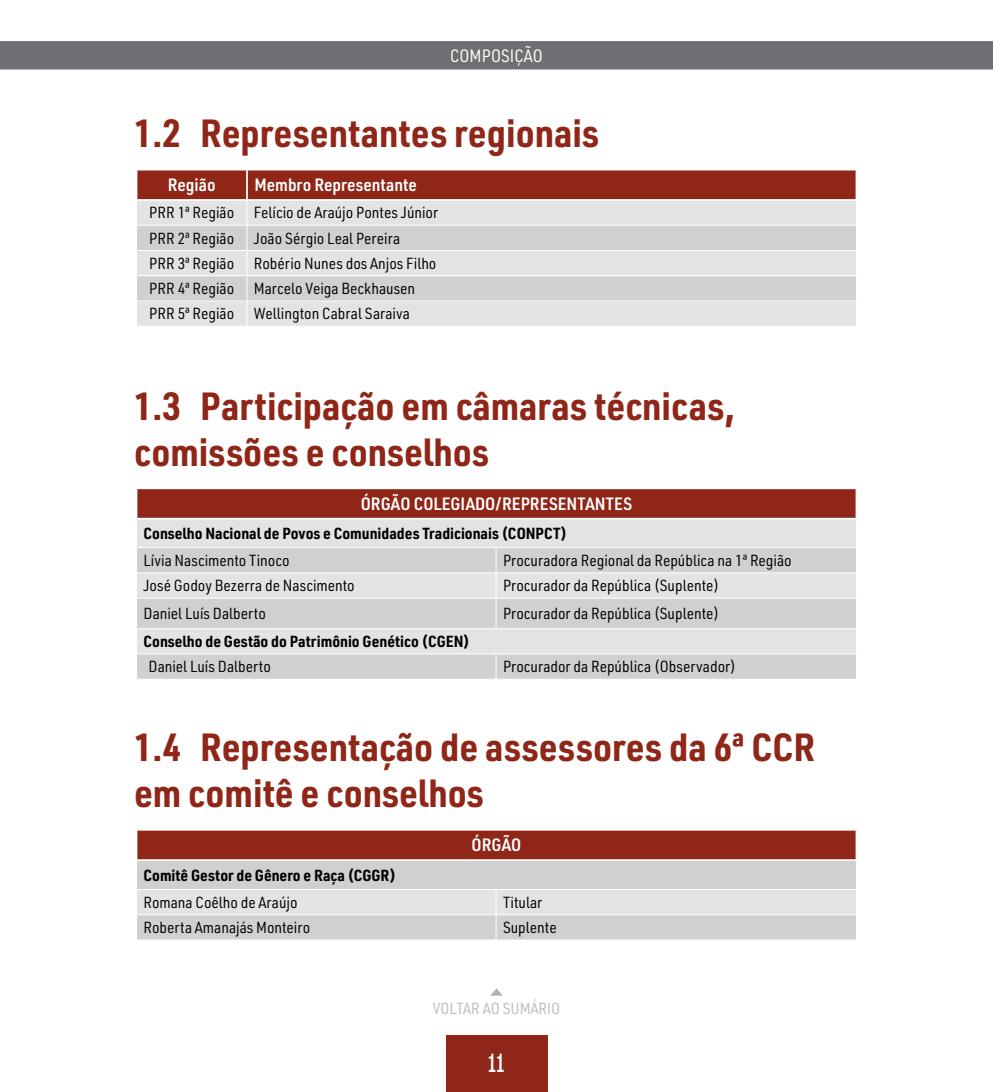
<style>
.page{position:relative;width:993px;height:1092px;background:#fff}
.page>*{position:absolute;margin:0;border:0;box-sizing:border-box;transform-origin:0 0}
.t1{font:700 38.5px/45.5px "URWDIN Semi Cond";color:#8f2617}
.t2{font:24.5px "Built Titling Rg";color:#fff}
.t3{font:600 17.5px "URWDIN Semi Cond";color:#fff}
.t4{font:17.5px "URWDIN Semi Cond";color:#fff}
.t5{font:15.75px "URWDIN Semi Cond";color:#000}
.t6{font:700 15.75px "URWDIN Semi Cond";color:#000}
.t7{font:15.75px "URWDIN Semi Cond";color:#bcbcbc}
</style>
<div class="page">
<div style="left:445px;top:1034px;width:102px;height:57px;background:#8f2617"></div>
<div style="left:0;top:41px;width:992px;height:28px;background:#6d6f72"></div>
<svg style="left:491px;top:988px;width:11px;height:7px"></svg>
<svg style="left:136px;top:170px;width:720px;height:156px;background:#cfbbb9"></svg>
<div style="left:136px;top:488px;width:720px;height:30px;background:#8f2617"></div>
<div style="left:137px;top:519px;width:718px;height:28px;background:#e3e3e3"></div>
<svg style="left:137px;top:548px;width:718px;height:130px;background:#d7d7d7"></svg>
<hr style="left:136px;top:572px;width:360px;height:1px;background:#fff">
<hr style="left:496px;top:572px;width:360px;height:1px;background:#fff">
<svg style="left:495px;top:548px;width:1px;height:49px"></svg>
<hr style="left:495px;top:598px;width:1px;height:30px;background:#fff">
<svg style="left:495px;top:654px;width:1px;height:24px"></svg>
<hr style="left:136px;top:628px;width:360px;height:1px;background:#fff">
<hr style="left:496px;top:628px;width:360px;height:1px;background:#fff">
<hr style="left:136px;top:653px;width:360px;height:1px;background:#fff">
<hr style="left:496px;top:653px;width:360px;height:1px;background:#fff">
<hr style="left:136px;top:487px;width:360px;height:2px;background:#fff">
<hr style="left:496px;top:487px;width:361px;height:2px;background:#fff">
<hr style="left:855px;top:489px;width:2px;height:29px;background:#fff">
<svg style="left:136px;top:489px;width:1px;height:29px"></svg>
<svg style="left:855px;top:519px;width:1px;height:78px"></svg>
<svg style="left:855px;top:629px;width:1px;height:49px"></svg>
<hr style="left:136px;top:597px;width:360px;height:1px;background:#fff">
<hr style="left:496px;top:597px;width:360px;height:1px;background:#fff">
<svg style="left:137px;top:830px;width:719px;height:109px;background:#c5a9a5"></svg>
<p class="t4" style="left:450px;top:44px;width:20px">Composi</p>
<p class="t4" style="left:514px;top:44px;width:27px">ção</p>
<h1 class="t1" style="left:134px;top:109px;width:466px">1.2 Representantes regionais</h1>
<p class="t3" style="left:168px;top:173px;width:49px">Região</p>
<p class="t3" style="left:254px;top:173px;width:164px">Membro Representante</p>
<p class="t5" style="left:149px;top:202px;width:86px">PRR 1ª Região</p>
<p class="t5" style="left:254px;top:202px;width:186px">Felício de Araújo Pontes Júnior</p>
<p class="t5" style="left:149px;top:227px;width:86px">PRR 2ª Região</p>
<p class="t5" style="left:254px;top:227px;width:148px">João Sérgio Leal Pereira</p>
<p class="t5" style="left:149px;top:253px;width:86px">PRR 3ª Região</p>
<p class="t5" style="left:254px;top:253px;width:184px">Robério Nunes dos Anjos Filho</p>
<p class="t5" style="left:149px;top:278px;width:86px">PRR 4ª Região</p>
<p class="t5" style="left:254px;top:278px;width:163px">Marcelo Veiga Beckhausen</p>
<p class="t5" style="left:149px;top:303px;width:86px">PRR 5ª Região</p>
<p class="t5" style="left:254px;top:303px;width:157px">Wellington Cabral Saraiva</p>
<h1 class="t1" style="left:134px;top:382px;width:602px">1.3 Participação em câmaras técnicas, comissões e conselhos</h1>
<p class="t3" style="left:360px;top:491px;width:273px">ÓRGÃO COLEGIADO/REPRESENTANTES</p>
<p class="t6" style="left:143px;top:522px;width:424px">Conselho Nacional de Povos e Comunidades Tradicionais (CONPCT)</p>
<p class="t5" style="left:143px;top:550px;width:147px">Lívia Nascimento Tinoco</p>
<p class="t5" style="left:503px;top:550px;width:290px">Procuradora Regional da República na 1ª Região</p>
<p class="t5" style="left:143px;top:575px;width:213px">José Godoy Bezerra de Nascimento</p>
<p class="t5" style="left:503px;top:575px;width:217px">Procurador da República (Suplente)</p>
<p class="t5" style="left:143px;top:603px;width:124px">Daniel Luís Dalberto</p>
<p class="t5" style="left:503px;top:603px;width:217px">Procurador da República (Suplente)</p>
<p class="t6" style="left:143px;top:630px;width:327px">Conselho de Gestão do Patrimônio Genético (CGEN)</p>
<p class="t5" style="left:148px;top:656px;width:124px">Daniel Luís Dalberto</p>
<p class="t5" style="left:503px;top:656px;width:234px">Procurador da República (Observador)</p>
<h1 class="t1" style="left:134px;top:723px;width:682px">1.4 Representação de assessores da 6ª CCR em comitê e conselhos</h1>
<p class="t3" style="left:471px;top:833px;width:51px">ÓRGÃO</p>
<p class="t6" style="left:143px;top:864px;width:254px">Comitê Gestor de Gênero e Raça (CGGR)</p>
<p class="t5" style="left:143px;top:891px;width:155px">Romana Coêlho de Araújo</p>
<p class="t5" style="left:503px;top:891px;width:41px">Titular</p>
<p class="t5" style="left:143px;top:917px;width:168px">Roberta Amanajás Monteiro</p>
<p class="t5" style="left:503px;top:917px;width:55px">Suplente</p>
<p class="t7" style="left:432px;top:997px;width:129px">VOLTAR AO SUMÁRIO</p>
<h2 class="t2" style="left:488px;top:1048px;width:18px">11</h2>
</div>
